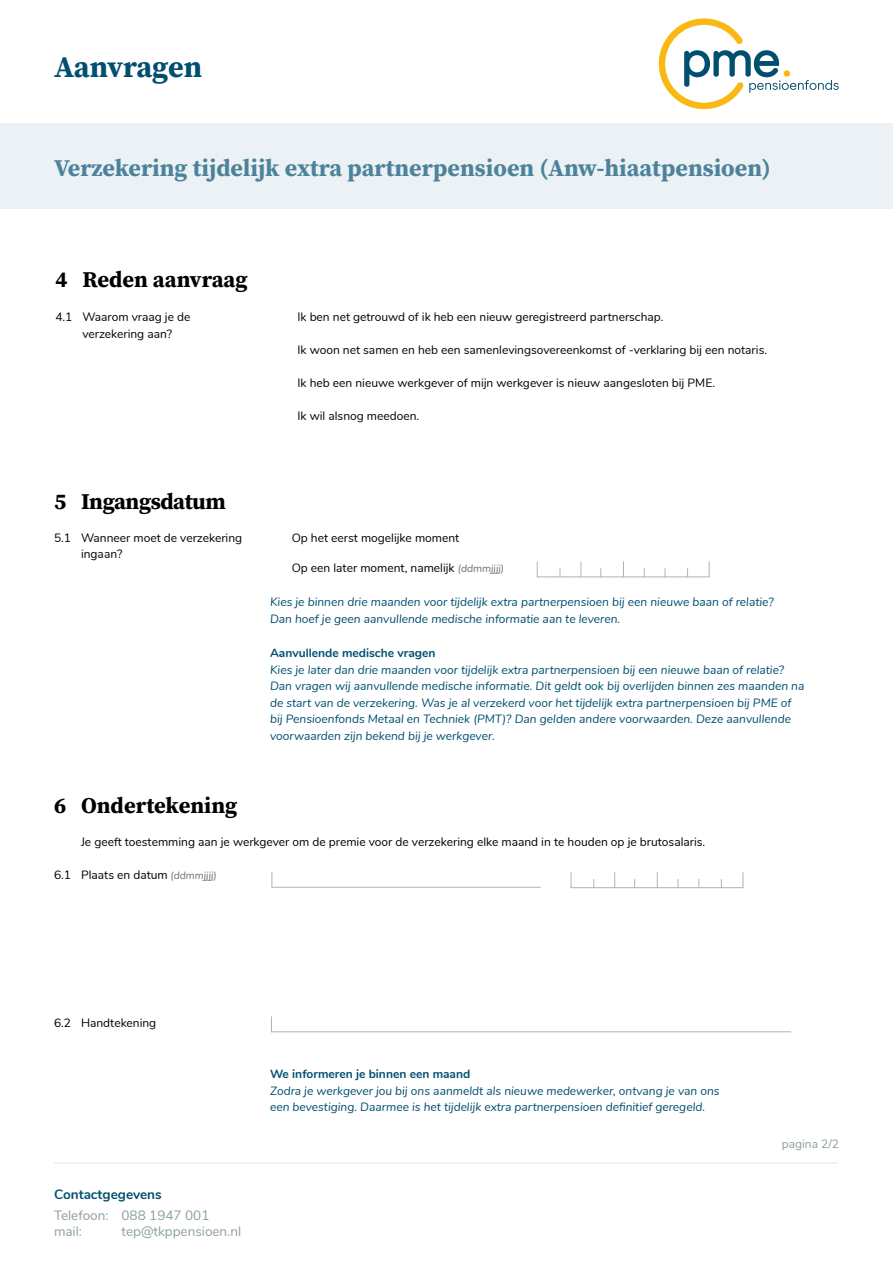
<style>
.page{position:relative;width:893px;height:1263px;background:#fff}
.page>*{position:absolute;margin:0;border:0;box-sizing:border-box;transform-origin:0 0}
.t1{font:700 30px "Source Serif Pro";letter-spacing:-.005em;color:#004f70}
.t2{font:700 24px "Source Serif Pro";color:#4c839b}
.t3{font:700 22.5px "Source Serif Pro";letter-spacing:-.005em;color:#000}
.t4{font:13.5px/16.2px "Nunito";color:#8c9ea3}
.t5{font:700 13.5px "Nunito";color:#004f70}
.t6{font:italic 12px/16.5px "Nunito";color:#004f70}
.t7{font:12px/16.5px "Nunito";color:#000}
.t8{font:700 12px "Nunito";color:#004f70}
.t9{font:12px "Nunito";color:#8c9ea3}
.s1{font-style:italic;font-size:10.5px;color:#706f6f}
</style>
<div class="page">
<hr style="left:54px;top:1162px;width:784px;height:2px;background:#f2f2f2">
<div style="left:0;top:123px;width:893px;height:86px;background:#ebf1f4"></div>
<svg style="left:659px;top:18px;width:180px;height:91px"></svg>
<hr style="left:271px;top:1031px;width:520px;height:1px;background:#b3b2b2">
<svg style="left:271px;top:1016px;width:1px;height:15px"></svg>
<hr style="left:272px;top:887px;width:269px;height:1px;background:#b3b2b2">
<svg style="left:272px;top:872px;width:1px;height:15px"></svg>
<hr style="left:571px;top:887px;width:172px;height:1px;background:#b3b2b2">
<svg style="left:571px;top:872px;width:1px;height:15px"></svg>
<svg style="left:743px;top:872px;width:1px;height:16px"></svg>
<svg style="left:657px;top:872px;width:1px;height:15px"></svg>
<svg style="left:614px;top:872px;width:1px;height:15px"></svg>
<hr style="left:537px;top:576px;width:172px;height:1px;background:#b3b2b2">
<svg style="left:537px;top:561px;width:1px;height:15px"></svg>
<svg style="left:709px;top:561px;width:1px;height:16px"></svg>
<svg style="left:623px;top:561px;width:1px;height:15px"></svg>
<svg style="left:581px;top:561px;width:1px;height:16px"></svg>
<h1 class="t1" style="left:54px;top:46px;width:150px">Aanvragen</h1>
<h2 class="t2" style="left:54px;top:151px;width:718px">Verzekering tijdelijk extra partnerpensioen (Anw-hiaatpensioen)</h2>
<h3 class="t3" style="left:55px;top:264px;width:194px">4 Reden aanvraag</h3>
<p class="t7" style="left:55px;top:308px;width:137px">4.1 Waarom vraag je de</p>
<p class="t7" style="left:297px;top:308px;width:367px">Ik ben net getrouwd of ik heb een nieuw geregistreerd partnerschap.</p>
<p class="t7" style="left:82px;top:325px;width:91px">verzekering aan?</p>
<p class="t7" style="left:297px;top:341px;width:471px">Ik woon net samen en heb een samenlevingsovereenkomst of -verklaring bij een notaris.</p>
<p class="t7" style="left:297px;top:374px;width:419px">Ik heb een nieuwe werkgever of mijn werkgever is nieuw aangesloten bij PME.</p>
<p class="t7" style="left:297px;top:407px;width:123px">Ik wil alsnog meedoen.</p>
<h3 class="t3" style="left:54px;top:486px;width:173px">5 Ingangsdatum</h3>
<p class="t7" style="left:81px;top:529px;width:163px;text-indent:-27px">5.1 Wanneer moet de verzekering ingaan?</p>
<p class="t7" style="left:292px;top:529px;width:169px">Op het eerst mogelijke moment</p>
<p class="t7" style="left:292px;top:559px;width:214px">Op een later moment, namelijk <span class="s1">(ddmmjjjj)</span></p>
<p class="t6" style="left:270px;top:593px;width:505px">Kies je binnen drie maanden voor tijdelijk extra partnerpensioen bij een nieuwe baan of relatie?<br>Dan hoef je geen aanvullende medische informatie aan te leveren.</p>
<p class="t8" style="left:270px;top:644px;width:167px">Aanvullende medische vragen</p>
<p class="t6" style="left:270px;top:661px;width:536px">Kies je later dan drie maanden voor tijdelijk extra partnerpensioen bij een nieuwe baan of relatie?<br>Dan vragen wij aanvullende medische informatie. Dit geldt ook bij overlijden binnen zes maanden na de start van de verzekering. Was je al verzekerd voor het tijdelijk extra partnerpensioen bij PME of bij Pensioenfonds Metaal en Techniek (PMT)? Dan gelden andere voorwaarden. Deze aanvullende voorwaarden zijn bekend bij je werkgever.</p>
<h3 class="t3" style="left:54px;top:790px;width:185px">6 Ondertekening</h3>
<p class="t7" style="left:81px;top:833px;width:626px">Je geeft toestemming aan je werkgever om de premie voor de verzekering elke maand in te houden op je brutosalaris.</p>
<p class="t7" style="left:54px;top:866px;width:164px">6.1 Plaats en datum <span class="s1">(ddmmjjjj)</span></p>
<p class="t7" style="left:54px;top:1014px;width:104px">6.2 Handtekening</p>
<p class="t8" style="left:270px;top:1065px;width:202px">We informeren je binnen een maand</p>
<p class="t6" style="left:270px;top:1082px;width:451px">Zodra je werkgever jou bij ons aanmeldt als nieuwe medewerker, ontvang je van ons een bevestiging. Daarmee is het tijdelijk extra partnerpensioen definitief geregeld.</p>
<p class="t5" style="left:54px;top:1184px;width:109px">Contactgegevens</p>
<p class="t4" style="left:54px;top:1206px;width:157px">Telefoon: 088 1947 001 mail:</p>
<p class="t4" style="left:122px;top:1223px;width:121px">tep@tkppensioen.nl</p>
<p class="t9" style="left:782px;top:1134px;width:59px">pagina 2/2</p>
</div>
